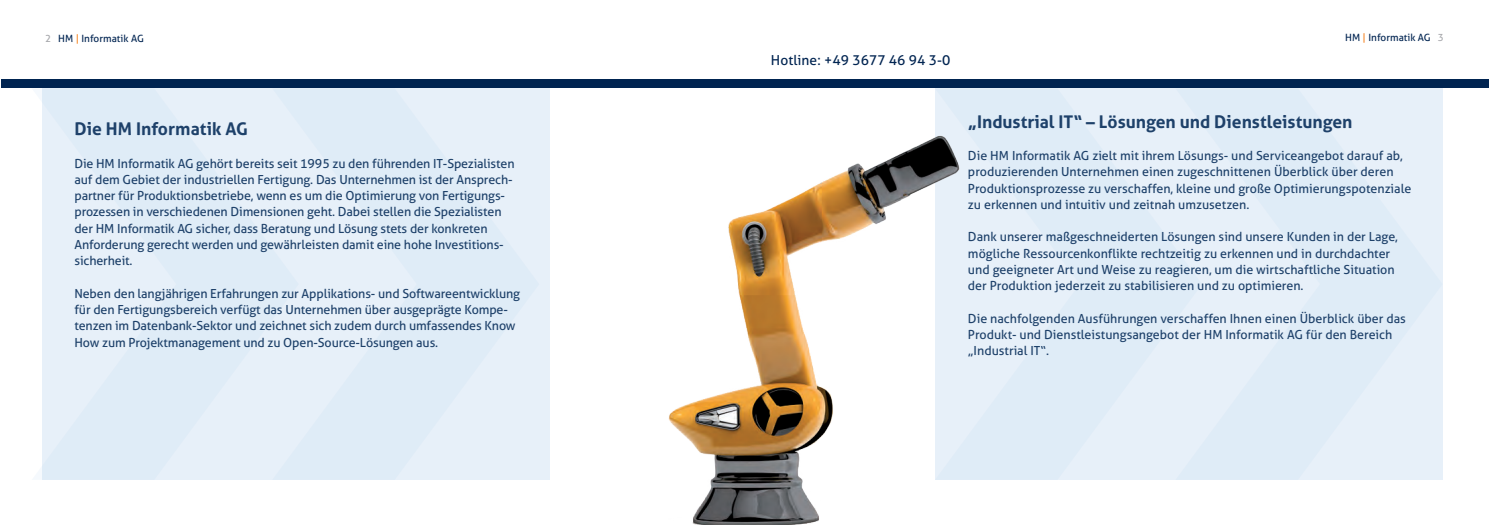
<style>
.page{position:relative;width:1489px;height:525px;background:#fff}
.page>*{position:absolute;margin:0;border:0;box-sizing:border-box;transform-origin:0 0}
.t1{font:700 17.5px "Aller";color:#1e416a}
.t2{font:13.75px "Aller";letter-spacing:.005em;color:#002451}
.t3{font:12.5px/16.2px "Aller";letter-spacing:-.01em;color:#1e416a}
.t4{font:10px "Aller";letter-spacing:.005em;color:#002451}
.s1{color:#a8a9ad}
.s2{color:#f58220}
</style>
<div class="page">
<div style="left:43px;top:80px;width:507px;height:399px;background:#e1edf8"></div>
<div style="left:935px;top:88px;width:240px;height:391px;background:#dfecf7"></div>
<div style="left:1175px;top:88px;width:267px;height:391px;background:#e7f0f9"></div>
<div style="left:1px;top:79px;width:744px;height:9px;background:#002451"></div>
<div style="left:743px;top:79px;width:745px;height:9px;background:#002451"></div>
<img style="left:668px;top:124px;width:297px;height:400px">
<p class="t4" style="left:45px;top:32px;width:100px"><span class="s1">2</span> HM <span class="s2">|</span> Informatik AG</p>
<p class="t4" style="left:1344px;top:32px;width:100px">HM <span class="s2">|</span> Informatik AG <span class="s1">3</span></p>
<p class="t2" style="left:770px;top:52px;width:181px">Hotline: +49 3677 46 94 3-0</p>
<h1 class="t1" style="left:74px;top:118px;width:175px">Die HM Informatik AG</h1>
<p class="t3" style="left:74px;top:155px;width:441px">Die HM Informatik AG gehört bereits seit 1995 zu den führenden IT-Spezialisten auf dem Gebiet der industriellen Fertigung. Das Unternehmen ist der Ansprech&shy;partner für Produktionsbetriebe, wenn es um die Optimierung von Fertigungs&shy;prozessen in verschiedenen Dimensionen geht. Dabei stellen die Spezialisten der HM Informatik AG sicher, dass Beratung und Lösung stets der konkreten Anforderung gerecht werden und gewährleisten damit eine hohe Investitions&shy;sicherheit.</p>
<p class="t3" style="left:74px;top:285px;width:447px">Neben den langjährigen Erfahrungen zur Applikations- und Softwareentwicklung für den Fertigungsbereich verfügt das Unternehmen über ausgeprägte Kompe&shy;tenzen im Datenbank-Sektor und zeichnet sich zudem durch umfassendes Know How zum Projektmanagement und zu Open-Source-Lösungen aus.</p>
<h1 class="t1" style="left:967px;top:110px;width:386px">„Industrial IT“ – Lösungen und Dienstleistungen</h1>
<p class="t3" style="left:967px;top:147px;width:445px">Die HM Informatik AG zielt mit ihrem Lösungs- und Serviceangebot darauf ab, produzierenden Unternehmen einen zugeschnittenen Überblick über deren Produktionsprozesse zu verschaffen, kleine und große Optimierungspotenziale zu erkennen und intuitiv und zeitnah umzusetzen.</p>
<p class="t3" style="left:967px;top:229px;width:431px">Dank unserer maßgeschneiderten Lösungen sind unsere Kunden in der Lage, mögliche Ressourcenkonflikte rechtzeitig zu erkennen und in durchdachter und geeigneter Art und Weise zu reagieren, um die wirtschaftliche Situation der Produktion jederzeit zu stabilisieren und zu optimieren.</p>
<p class="t3" style="left:967px;top:310px;width:439px">Die nachfolgenden Ausführungen verschaffen Ihnen einen Überblick über das<br>Produkt- und Dienstleistungsangebot der HM Informatik AG für den Bereich „Industrial IT“.</p>
</div>
